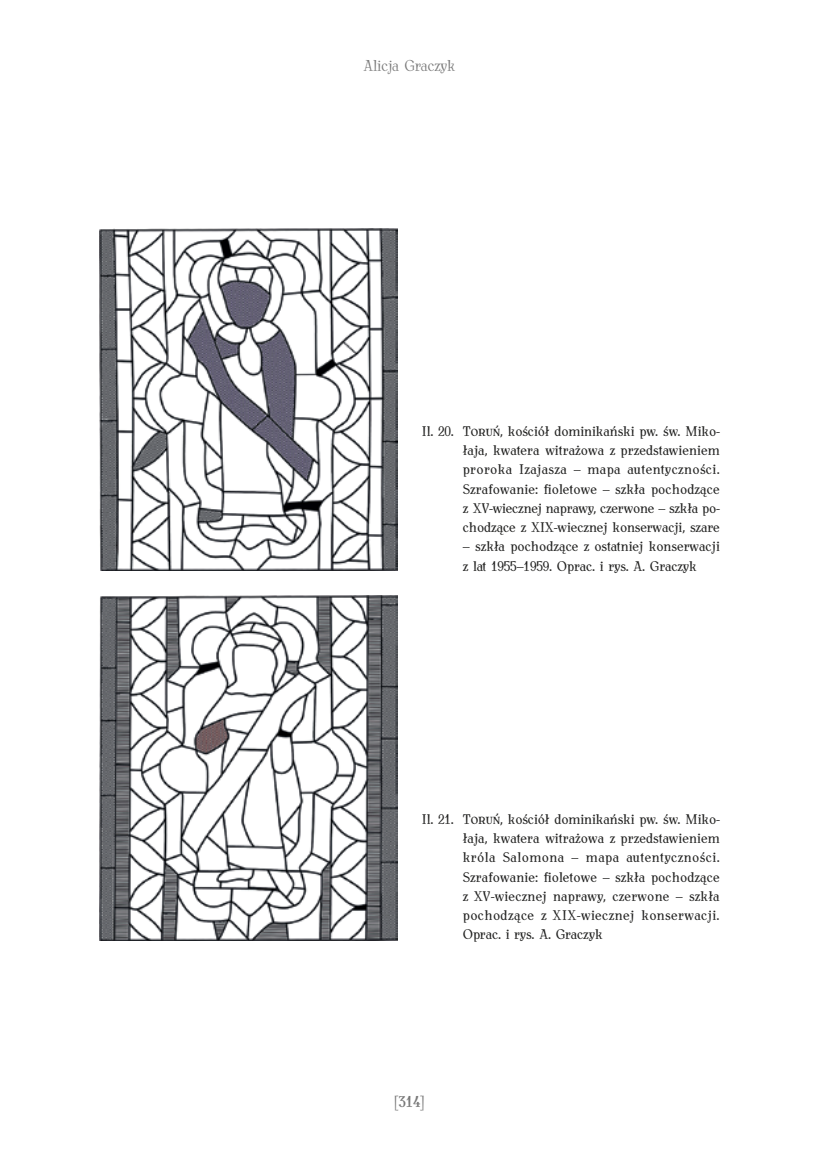
<style>
.page{position:relative;width:819px;height:1166px;background:#fff}
.page>*{position:absolute;margin:0;border:0;box-sizing:border-box;transform-origin:0 0}
.t1{font:300 15.75px "Antykwa Torunska Cond";letter-spacing:-.01em;color:#787878}
.t2{font:15.75px "Antykwa Torunska Cond Med";color:#787878}
.t3{font:14px/19.2px "Antykwa Torunska Cond";letter-spacing:-.005em;color:#222221;text-align:justify}
</style>
<div class="page">
<img style="left:99px;top:228px;width:298px;height:342px">
<img style="left:99px;top:595px;width:298px;height:345px">
<p class="t1" style="left:363px;top:54px;width:94px">Alicja Graczyk</p>
<p class="t3" style="left:463px;top:420px;width:258px;text-indent:-41px">Il. 20. Toruń, kościół dominikański pw. św. Miko&shy;łaja, kwatera witrażowa z przedstawieniem proroka Izajasza – mapa autentyczności.<br>Szrafowanie: fioletowe – szkła pochodzące z XV-wiecznej naprawy, czerwone – szkła po&shy;chodzące z XIX-wiecznej konserwacji, szare</p>
<p class="t3" style="left:463px;top:536px;width:258px">– szkła pochodzące z ostatniej konserwacji z lat 1955–1959. Oprac. i rys. A. Graczyk</p>
<p class="t3" style="left:463px;top:808px;width:258px;text-indent:-41px">Il. 21. Toruń, kościół dominikański pw. św. Miko&shy;łaja, kwatera witrażowa z przedstawieniem króla Salomona – mapa autentyczności.<br>Szrafowanie: fioletowe – szkła pochodzące z XV-wiecznej naprawy, czerwone – szkła pochodzące z XIX-wiecznej konserwacji.<br>Oprac. i rys. A. Graczyk</p>
<p class="t2" style="left:394px;top:1089px;width:31px">[314]</p>
</div>
